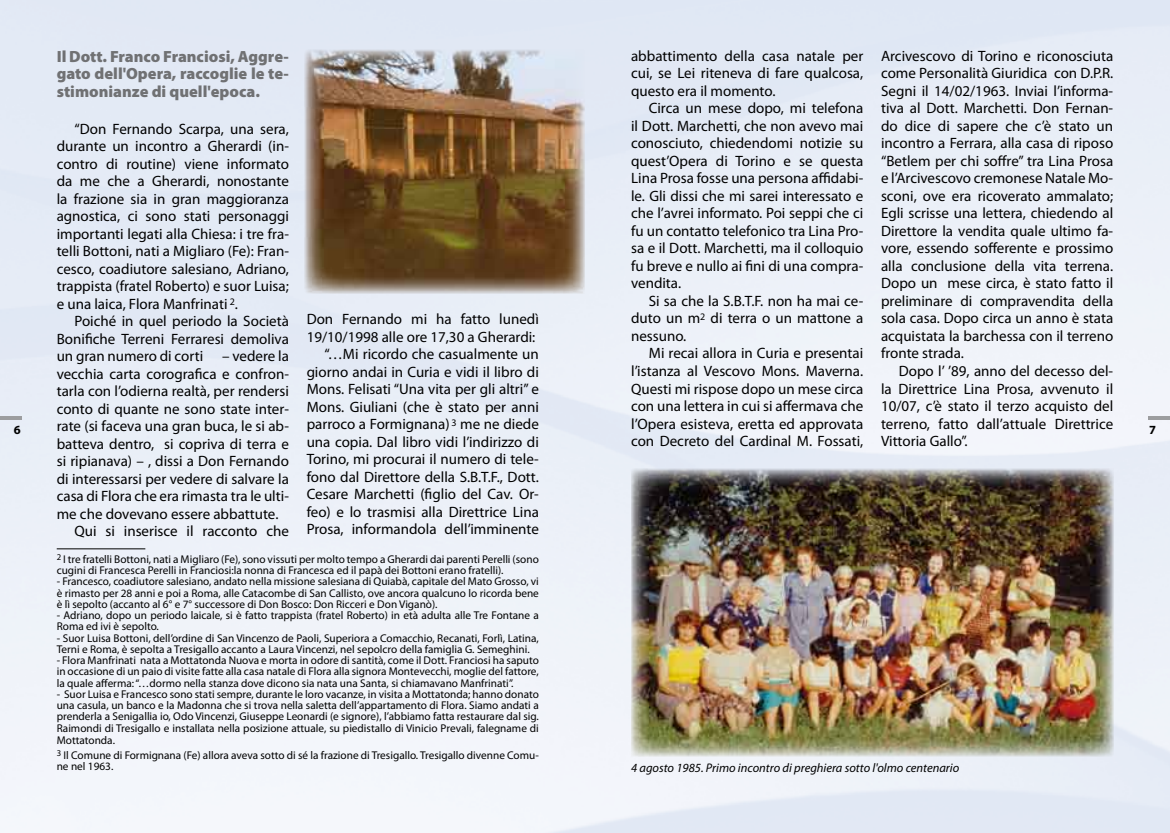
<style>
.page{position:relative;width:1170px;height:833px;background:#fff}
.page>*{position:absolute;margin:0;border:0;box-sizing:border-box;transform-origin:0 0}
.t1{font:900 16.25px/17.5px "Myriad Pro";color:#707173;text-align:justify}
.t2{font:15px/17.5px "Myriad Pro";color:#000;text-align:justify}
.t3{font:italic 12.5px "Myriad Pro";color:#000}
.t4{font:11.25px/11.2px "Myriad Pro";color:#000}
</style>
<div class="page">
<img style="left:631px;top:468px;width:482px;height:288px">
<img style="left:305px;top:50px;width:280px;height:243px">
<hr style="left:57px;top:548px;width:88px;height:1px;background:#000">
<hr style="left:0;top:416px;width:22px;height:4px;background:#9c9d9f">
<hr style="left:1147px;top:416px;width:22px;height:4px;background:#9c9d9f">
<svg style="left:14px;top:426px;width:7px;height:8px"></svg>
<svg style="left:1149px;top:426px;width:6px;height:8px"></svg>
<p class="t1" style="left:57px;top:47px;width:234px">Il Dott. Franco Franciosi, Aggre&shy;gato dell'Opera, raccoglie le te&shy;stimonianze di quell'epoca.</p>
<p class="t2" style="left:57px;top:120px;width:234px;text-indent:18px">“Don Fernando Scarpa, una sera, durante un incontro a Gherardi (in&shy;contro di routine) viene informato da me che a Gherardi, nonostante la frazione sia in gran maggioranza agnostica, ci sono stati personaggi importanti legati alla Chiesa: i tre fra&shy;telli Bottoni, nati a Migliaro (Fe): Fran&shy;cesco, coadiutore salesiano, Adriano, trappista (fratel Roberto) e suor Luisa; e una laica, Flora Manfrinati <sup>2</sup>.</p>
<p class="t2" style="left:57px;top:312px;width:234px;text-indent:18px">Poiché in quel periodo la Società Bonifiche Terreni Ferraresi demoliva un gran numero di corti</p>
<p class="t2" style="left:222px;top:347px;width:68px">– vedere la</p>
<p class="t2" style="left:57px;top:365px;width:234px">vecchia carta corografica e confron-</p>
<p class="t2" style="left:57px;top:382px;width:234px">tarla con l’odierna realtà, per rendersi</p>
<p class="t2" style="left:57px;top:400px;width:234px">conto di quante ne sono state inter-</p>
<p class="t2" style="left:57px;top:417px;width:234px">rate (si faceva una gran buca, le si ab-</p>
<p class="t2" style="left:57px;top:435px;width:234px">batteva dentro, si copriva di terra e</p>
<p class="t2" style="left:57px;top:452px;width:234px">si ripianava) – , dissi a Don Fernando</p>
<p class="t2" style="left:57px;top:470px;width:234px">di interessarsi per vedere di salvare la</p>
<p class="t2" style="left:57px;top:487px;width:234px">casa di Flora che era rimasta tra le ulti-</p>
<p class="t2" style="left:57px;top:505px;width:223px">me che dovevano essere abbattute.</p>
<p class="t2" style="left:74px;top:522px;width:216px">Qui si inserisce il racconto che</p>
<p class="t2" style="left:306px;top:310px;width:234px;text-align:right">Don Fernando mi ha fatto lunedì 19/10/1998 alle ore 17,30 a Gherardi: “…Mi ricordo che casualmente un giorno andai in Curia e vidi il libro di Mons. Felisati “Una vita per gli altri” e Mons. Giuliani (che è stato per anni parroco a Formignana) <sup>3</sup> me ne diede una copia. Dal libro vidi l’indirizzo di Torino, mi procurai il numero di tele&shy;fono dal Direttore della S.B.T.F., Dott.<br>Cesare Marchetti (figlio del Cav. Or&shy;feo) e lo trasmisi alla Direttrice Lina Prosa, informandola dell’imminente</p>
<p class="t4" style="left:57px;top:553px;width:483px"><sup>2</sup> I tre fratelli Bottoni, nati a Migliaro (Fe), sono vissuti per molto tempo a Gherardi dai parenti Perelli (sono cugini di Francesca Perelli in Franciosi:la nonna di Francesca ed il papà dei Bottoni erano fratelli).</p>
<p class="t4" style="left:57px;top:576px;width:483px;text-align:justify">- Francesco, coadiutore salesiano, andato nella missione salesiana di Quiabà, capitale del Mato Grosso, vi è rimasto per 28 anni e poi a Roma, alle Catacombe di San Callisto, ove ancora qualcuno lo ricorda bene è lì sepolto (accanto al 6° e 7° successore di Don Bosco: Don Ricceri e Don Viganò).</p>
<p class="t4" style="left:57px;top:609px;width:483px">- Adriano, dopo un periodo laicale, si è fatto trappista (fratel Roberto) in età adulta alle Tre Fontane a<br>Roma ed ivi è sepolto.</p>
<p class="t4" style="left:57px;top:632px;width:483px">- Suor Luisa Bottoni, dell’ordine di San Vincenzo de Paoli, Superiora a Comacchio, Recanati, Forlì, Latina,<br>Terni e Roma, è sepolta a Tresigallo accanto a Laura Vincenzi, nel sepolcro della famiglia G. Semeghini.</p>
<p class="t4" style="left:57px;top:654px;width:483px;text-align:justify">- Flora Manfrinati nata a Mottatonda Nuova e morta in odore di santità, come il Dott. Franciosi ha saputo in occasione di un paio di visite fatte alla casa natale di Flora alla signora Montevecchi, moglie del fattore, la quale afferma: “…dormo nella stanza dove dicono sia nata una Santa, si chiamavano Manfrinati”.</p>
<p class="t4" style="left:57px;top:688px;width:483px;text-align:justify">- Suor Luisa e Francesco sono stati sempre, durante le loro vacanze, in visita a Mottatonda; hanno donato una casula, un banco e la Madonna che si trova nella saletta dell’appartamento di Flora. Siamo andati a prenderla a Senigallia io, Odo Vincenzi, Giuseppe Leonardi (e signore), l’abbiamo fatta restaurare dal sig.<br>Raimondi di Tresigallo e installata nella posizione attuale, su piedistallo di Vinicio Prevali, falegname di</p>
<p class="t4" style="left:57px;top:732px;width:483px;line-height:15px">Mottatonda.<br><sup>3</sup> Il Comune di Formignana (Fe) allora aveva sotto di sé la frazione di Tresigallo. Tresigallo divenne Comu-</p>
<p class="t4" style="left:57px;top:761px;width:58px">ne nel 1963.</p>
<p class="t2" style="left:631px;top:47px;width:234px">abbattimento della casa natale per cui, se Lei riteneva di fare qualcosa, questo era il momento.</p>
<p class="t2" style="left:631px;top:99px;width:234px;text-indent:18px">Circa un mese dopo, mi telefona il Dott. Marchetti, che non avevo mai conosciuto, chiedendomi notizie su quest’Opera di Torino e se questa Lina Prosa fosse una persona affidabi&shy;le. Gli dissi che mi sarei interessato e che l’avrei informato. Poi seppi che ci fu un contatto telefonico tra Lina Pro&shy;sa e il Dott. Marchetti, ma il colloquio fu breve e nullo ai fini di una compra&shy;vendita.</p>
<p class="t2" style="left:631px;top:292px;width:234px;text-indent:18px">Si sa che la S.B.T.F. non ha mai ce&shy;duto un m<sup>2</sup> di terra o un mattone a nessuno.</p>
<p class="t2" style="left:631px;top:344px;width:234px;text-indent:18px">Mi recai allora in Curia e presentai l’istanza al Vescovo Mons. Maverna.<br>Questi mi rispose dopo un mese circa con una lettera in cui si affermava che l’Opera esisteva, eretta ed approvata con Decreto del Cardinal M. Fossati,</p>
<p class="t2" style="left:881px;top:47px;width:234px">Arcivescovo di Torino e riconosciuta come Personalità Giuridica con D.P.R.<br>Segni il 14/02/1963. Inviai l’informa&shy;tiva al Dott. Marchetti. Don Fernan&shy;do dice di sapere che c’è stato un incontro a Ferrara, alla casa di riposo “Betlem per chi soffre” tra Lina Prosa e l’Arcivescovo cremonese Natale Mo&shy;sconi, ove era ricoverato ammalato; Egli scrisse una lettera, chiedendo al Direttore la vendita quale ultimo fa&shy;vore, essendo sofferente e prossimo alla conclusione della vita terrena.<br>Dopo un mese circa, è stato fatto il preliminare di compravendita della sola casa. Dopo circa un anno è stata acquistata la barchessa con il terreno fronte strada.</p>
<p class="t2" style="left:881px;top:362px;width:234px;text-indent:18px">Dopo l’ ’89, anno del decesso del&shy;la Direttrice Lina Prosa, avvenuto il 10/07, c’è stato il terzo acquisto del terreno, fatto dall’attuale Direttrice Vittoria Gallo”.</p>
<p class="t3" style="left:631px;top:760px;width:330px">4 agosto 1985. Primo incontro di preghiera sotto l'olmo centenario</p>
</div>
